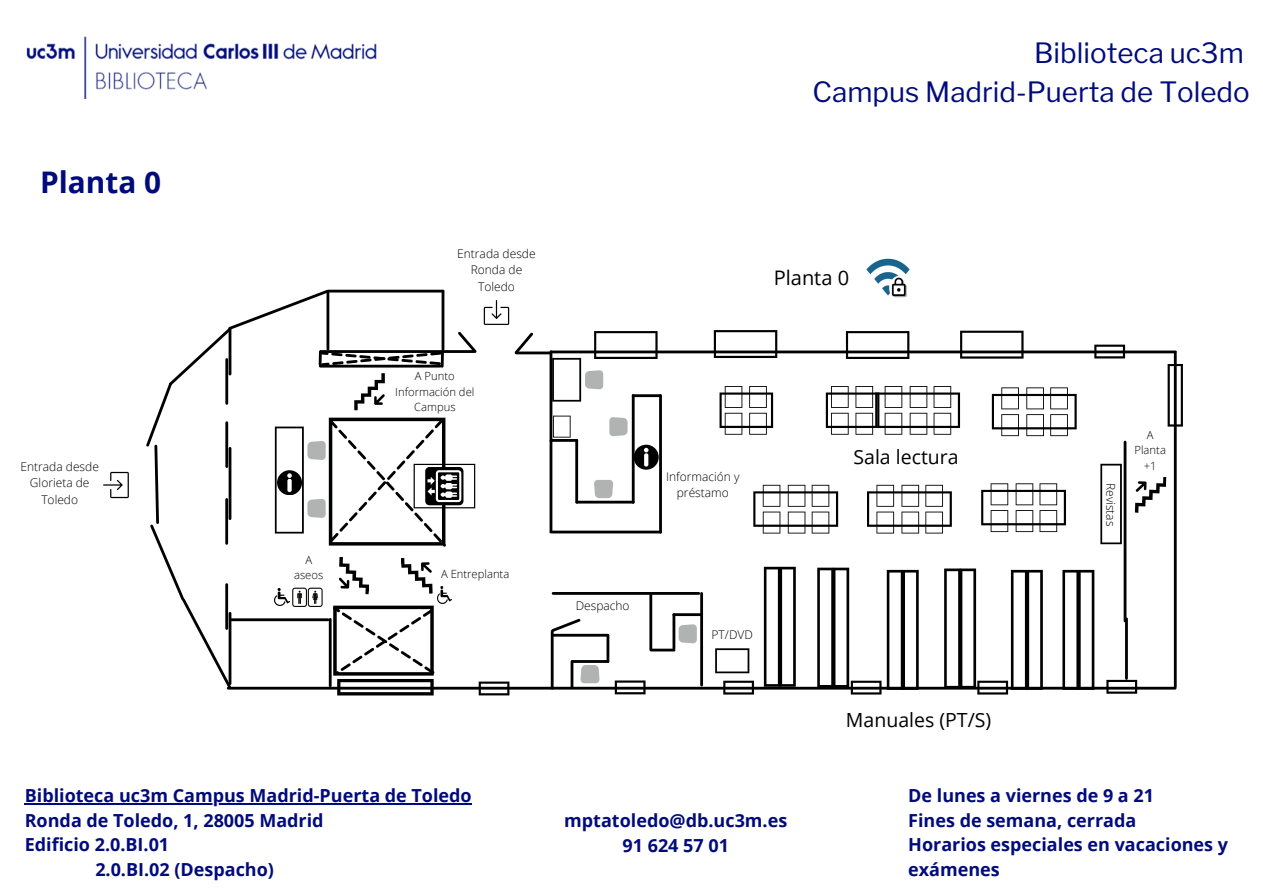
<style>
.page{position:relative;width:1263px;height:893px;background:#fff}
.page>*{position:absolute;margin:0;border:0;box-sizing:border-box;transform-origin:0 0}
.t1{font:700 29.78px "Open Sans";color:#010b7b}
.t2{font:27.75px "Libre Franklin";color:#010b7b}
.t3{font:20.02px "Open Sans";color:#000}
.t4{font:19.5px "Open Sans";color:#000}
.t5{font:700 18px/24.8px "Open Sans";color:#010b7b}
.t6{font:300 12px/16.4px "Open Sans";color:#000;text-align:center}
.t7{font:300 11.25px/15.8px "Open Sans";color:#000;text-align:center}
</style>
<div class="page">
<hr style="left:1174px;top:354px;width:3px;height:333px;background:#000">
<hr style="left:551px;top:350px;width:624px;height:3px;background:#000">
<svg style="left:960px;top:331px;width:63px;height:28px"></svg>
<hr style="left:551px;top:530px;width:109px;height:3px;background:#000">
<hr style="left:577px;top:501px;width:56px;height:2px;background:#000">
<hr style="left:551px;top:439px;width:26px;height:3px;background:#000">
<hr style="left:659px;top:395px;width:3px;height:137px;background:#000">
<hr style="left:633px;top:394px;width:27px;height:3px;background:#000">
<hr style="left:632px;top:395px;width:3px;height:107px;background:#000">
<hr style="left:575px;top:440px;width:3px;height:62px;background:#000">
<hr style="left:550px;top:352px;width:2px;height:179px;background:#000">
<hr style="left:551px;top:631px;width:3px;height:57px;background:#000">
<hr style="left:228px;top:687px;width:947px;height:2px;background:#000">
<hr style="left:553px;top:592px;width:146px;height:3px;background:#000">
<svg style="left:553px;top:416px;width:18px;height:21px"></svg>
<svg style="left:719px;top:386px;width:54px;height:49px"></svg>
<svg style="left:992px;top:387px;width:85px;height:49px"></svg>
<svg style="left:753px;top:485px;width:85px;height:48px"></svg>
<svg style="left:867px;top:485px;width:85px;height:48px"></svg>
<svg style="left:981px;top:483px;width:85px;height:49px"></svg>
<svg style="left:1100px;top:464px;width:22px;height:80px"></svg>
<svg style="left:715px;top:648px;width:34px;height:25px"></svg>
<svg style="left:764px;top:567px;width:32px;height:120px"></svg>
<hr style="left:778px;top:569px;width:4px;height:116px;background:#000">
<hr style="left:700px;top:593px;width:3px;height:92px;background:#000">
<svg style="left:723px;top:680px;width:31px;height:14px"></svg>
<svg style="left:1106px;top:680px;width:31px;height:13px"></svg>
<hr style="left:553px;top:634px;width:55px;height:2px;background:#000">
<hr style="left:572px;top:660px;width:36px;height:3px;background:#000">
<hr style="left:606px;top:635px;width:3px;height:26px;background:#000">
<hr style="left:571px;top:661px;width:2px;height:26px;background:#000">
<hr style="left:649px;top:595px;width:3px;height:54px;background:#000">
<hr style="left:672px;top:614px;width:3px;height:34px;background:#000">
<hr style="left:674px;top:613px;width:26px;height:3px;background:#000">
<hr style="left:651px;top:648px;width:23px;height:3px;background:#000">
<svg style="left:580px;top:665px;width:20px;height:18px"></svg>
<svg style="left:679px;top:624px;width:18px;height:19px"></svg>
<hr style="left:1123px;top:442px;width:3px;height:179px;background:#000">
<hr style="left:1125px;top:619px;width:3px;height:59px;background:#000">
<svg style="left:1094px;top:345px;width:31px;height:13px"></svg>
<svg style="left:1167px;top:364px;width:16px;height:62px"></svg>
<svg style="left:846px;top:331px;width:63px;height:28px"></svg>
<svg style="left:714px;top:330px;width:63px;height:28px"></svg>
<svg style="left:550px;top:619px;width:33px;height:15px"></svg>
<svg style="left:615px;top:680px;width:30px;height:14px"></svg>
<svg style="left:594px;top:480px;width:19px;height:18px"></svg>
<svg style="left:609px;top:417px;width:18px;height:19px"></svg>
<svg style="left:552px;top:331px;width:106px;height:70px"></svg>
<svg style="left:817px;top:567px;width:64px;height:127px"></svg>
<svg style="left:831px;top:570px;width:4px;height:115px"></svg>
<svg style="left:887px;top:570px;width:32px;height:120px"></svg>
<hr style="left:901px;top:572px;width:4px;height:116px;background:#000">
<svg style="left:944px;top:568px;width:99px;height:126px"></svg>
<hr style="left:1025px;top:572px;width:4px;height:116px;background:#000">
<svg style="left:1062px;top:570px;width:32px;height:120px"></svg>
<svg style="left:1076px;top:572px;width:4px;height:116px"></svg>
<hr style="left:516px;top:351px;width:33px;height:3px;background:#000">
<svg style="left:1135px;top:477px;width:32px;height:36px"></svg>
<svg style="left:634px;top:445px;width:24px;height:24px"></svg>
<svg style="left:826px;top:386px;width:134px;height:49px"></svg>
<img style="left:26px;top:36px;width:351px;height:63px">
<img style="left:103px;top:471px;width:26px;height:28px">
<svg style="left:146px;top:289px;width:390px;height:406px"></svg>
<img style="left:274px;top:589px;width:15px;height:16px">
<img style="left:437px;top:586px;width:15px;height:17px">
<img style="left:866px;top:258px;width:44px;height:40px">
<hr style="left:25px;top:803px;width:447px;height:1px;background:#010b7b">
<p class="t1" style="left:40px;top:161px;width:122px">Planta 0</p>
<p class="t6" style="left:457px;top:245px;width:80px">Entrada desde<br>Ronda de<br>Toledo</p>
<p class="t2" style="left:1034px;top:36px;width:211px">Biblioteca uc3m</p>
<p class="t2" style="left:812px;top:75px;width:439px">Campus Madrid-Puerta de Toledo</p>
<p class="t3" style="left:774px;top:263px;width:77px">Planta 0</p>
<p class="t6" style="left:21px;top:458px;width:80px">Entrada desde<br>Glorieta de<br>Toledo</p>
<p class="t7" style="left:294px;top:551px;width:31px">A aseos</p>
<p class="t7" style="left:395px;top:368px;width:81px">A Punto<br>Información del<br>Campus</p>
<p class="t7" style="left:441px;top:566px;width:70px">A Entreplanta</p>
<p class="t6" style="left:666px;top:468px;width:75px">Información y préstamo</p>
<p class="t6" style="left:576px;top:597px;width:55px">Despacho</p>
<p class="t6" style="left:712px;top:625px;width:43px">PT/DVD</p>
<p class="t5" style="left:25px;top:782px;width:448px">Biblioteca uc3m Campus Madrid-Puerta de Toledo</p>
<p class="t5" style="left:25px;top:807px;width:300px">Ronda de Toledo, 1, 28005 Madrid</p>
<p class="t5" style="left:25px;top:832px;width:146px">Edificio 2.0.BI.01</p>
<p class="t5" style="left:95px;top:856px;width:180px">2.0.BI.02 (Despacho)</p>
<p class="t5" style="left:564px;top:807px;width:225px">mptatoledo@db.uc3m.es</p>
<p class="t5" style="left:623px;top:832px;width:108px">91 624 57 01</p>
<p class="t4" style="left:853px;top:443px;width:107px">Sala lectura</p>
<p class="t4" style="left:846px;top:705px;width:147px">Manuales (PT/S)</p>
<p class="t6" style="left:1119px;top:483px;width:45px;rotate:90deg">Revistas</p>
<p class="t7" style="left:1134px;top:426px;width:33px">A<br>Planta +1</p>
<p class="t5" style="left:908px;top:782px;width:247px">De lunes a viernes de 9 a 21</p>
<p class="t5" style="left:908px;top:807px;width:230px">Fines de semana, cerrada</p>
<p class="t5" style="left:908px;top:832px;width:321px">Horarios especiales en vacaciones y exámenes</p>
</div>
